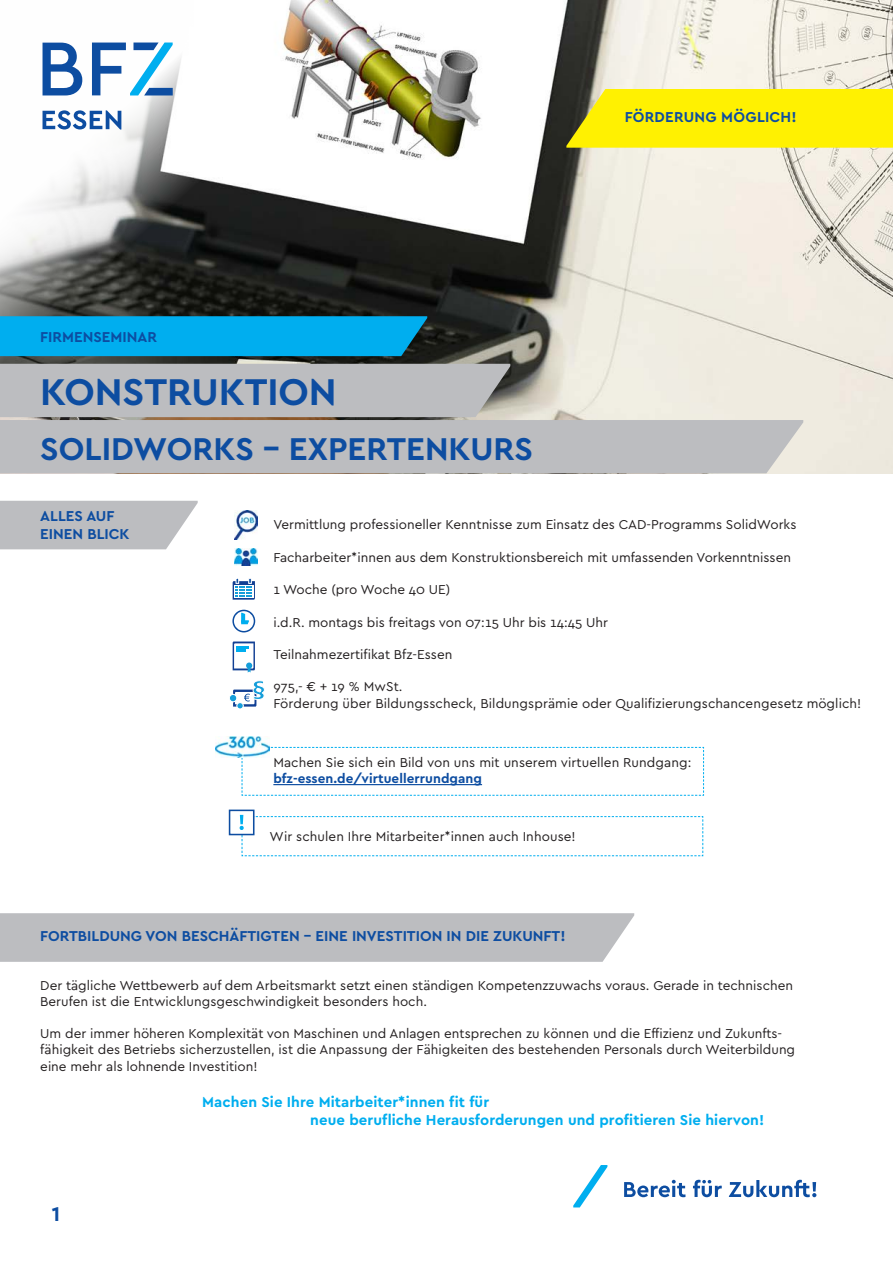
<style>
.page{position:relative;width:893px;height:1263px;background:#fff}
.page>*{position:absolute;margin:0;border:0;box-sizing:border-box;transform-origin:0 0}
.Bodytype_kleiner_Ein{font:700 39px "Cera Pro";color:#0d4da1}
.Bodytype_kleiner_Ein-2{font:700 33px "Cera Pro";color:#0d4da1}
.t1{font:700 21px "Cera Pro";color:#0d4da1}
.Bodytype_9p{font:700 15px/18px "Cera Pro";letter-spacing:.005em;color:#00aeef}
.Bodytype_kleiner_Ein-3{font:700 15px/18px "Cera Pro";color:#0d4da1}
.Bodytype_kleiner_Ein-4{font:700 15px "Cera Pro";letter-spacing:.02em;color:#0d4da1}
.Bodytype{font:13.5px/16.2px "Cera Pro";color:#231f20}
.Bodytype_9p-2{font:13.5px/16.2px "Cera Pro";letter-spacing:.005em;color:#231f20}
.Bodytype_kleiner_Ein-5{font:13.5px/16.2px "Cera Pro";letter-spacing:.005em;color:#231f20}
.s1{font-weight:700;color:#0d4da1}
</style>
<div class="page">
<img style="left:0;top:0;width:893px;height:473px">
<svg style="left:566px;top:89px;width:327px;height:59px;background:#f4e605"></svg>
<svg style="left:43px;top:43px;width:39px;height:52px"></svg>
<svg style="left:92px;top:43px;width:81px;height:52px"></svg>
<svg style="left:43px;top:110px;width:78px;height:20px"></svg>
<svg style="left:624px;top:1180px;width:192px;height:17px"></svg>
<svg style="left:573px;top:1165px;width:34px;height:42px"></svg>
<div style="left:0;top:913px;width:634px;height:49px;background:#bcbdc0"></div>
<svg style="left:0;top:501px;width:198px;height:48px;background:#c1c1c4"></svg>
<svg style="left:233px;top:578px;width:22px;height:22px"></svg>
<svg style="left:232px;top:610px;width:23px;height:22px"></svg>
<div style="left:234px;top:611px;width:20px;height:20px;background:#fff;border-radius:50%"></div>
<svg style="left:241px;top:612px;width:8px;height:12px"></svg>
<svg style="left:233px;top:641px;width:22px;height:31px"></svg>
<div style="left:229px;top:694px;width:8px;height:8px;background:#159eda;border-radius:50%"></div>
<div style="left:229px;top:694px;width:8px;height:8px;border:1px solid #fff;border-radius:50%"></div>
<svg style="left:233px;top:680px;width:32px;height:29px"></svg>
<svg style="left:0;top:364px;width:803px;height:109px;background:#c2c2c1"></svg>
<div style="left:0;top:316px;width:427px;height:40px;background:#00aeef"></div>
<img style="left:234px;top:510px;width:23px;height:29px">
<img style="left:234px;top:548px;width:23px;height:18px">
<svg style="left:241px;top:747px;width:463px;height:49px"></svg>
<hr style="left:273px;top:784px;width:209px;height:1px;background:#0d4da1">
<img style="left:216px;top:737px;width:54px;height:20px">
<svg style="left:240px;top:815px;width:463px;height:41px"></svg>
<div style="left:229px;top:809px;width:25px;height:26px;border:2px solid #0d4da1"></div>
<p class="Bodytype_kleiner_Ein-3" style="left:40px;top:328px;width:118px">FIRMENSEMINAR</p>
<p class="Bodytype_kleiner_Ein" style="left:40px;top:366px;width:298px">KONSTRUKTION</p>
<p class="Bodytype_kleiner_Ein-2" style="left:40px;top:427px;width:494px">SOLIDWORKS - EXPERTENKURS</p>
<p class="Bodytype_kleiner_Ein-4" style="left:625px;top:107px;width:173px">FÖRDERUNG MÖGLICH!</p>
<p class="Bodytype_kleiner_Ein-3" style="left:40px;top:507px;width:91px">ALLES AUF<br>EINEN BLICK</p>
<p class="Bodytype" style="left:273px;top:516px;width:525px">Vermittlung professioneller Kenntnisse zum Einsatz des CAD-Programms SolidWorks</p>
<p class="Bodytype" style="left:273px;top:549px;width:519px">Facharbeiter*innen aus dem Konstruktionsbereich mit umfassenden Vorkenntnissen</p>
<p class="Bodytype" style="left:273px;top:581px;width:179px">1 Woche (pro Woche 40 UE)</p>
<p class="Bodytype" style="left:273px;top:613px;width:336px">i.d.R. montags bis freitags von 07:15 Uhr bis 14:45 Uhr</p>
<p class="Bodytype" style="left:273px;top:646px;width:181px">Teilnahmezertifikat Bfz-Essen</p>
<p class="Bodytype_kleiner_Ein-5" style="left:273px;top:678px;width:589px">975,- € + 19 % MwSt.<br>Förderung über Bildungsscheck, Bildungsprämie oder Qualifizierungschancengesetz möglich!</p>
<p class="Bodytype_9p-2" style="left:273px;top:754px;width:419px">Machen Sie sich ein Bild von uns mit unserem virtuellen Rundgang: <span class="s1">bfz-essen.de/virtuellerrundgang</span></p>
<p class="Bodytype_9p-2" style="left:270px;top:827px;width:308px">Wir schulen Ihre Mitarbeiter*innen auch Inhouse!</p>
<p class="Bodytype_kleiner_Ein-3" style="left:40px;top:926px;width:527px">FORTBILDUNG VON BESCHÄFTIGTEN - EINE INVESTITION IN DIE ZUKUNFT!</p>
<p class="Bodytype" style="left:40px;top:976px;width:754px">Der tägliche Wettbewerb auf dem Arbeitsmarkt setzt einen ständigen Kompetenzzuwachs voraus. Gerade in technischen<br>Berufen ist die Entwicklungsgeschwindigkeit besonders hoch.</p>
<p class="Bodytype" style="left:40px;top:1025px;width:756px">Um der immer höheren Komplexität von Maschinen und Anlagen entsprechen zu können und die Effizienz und Zukunfts&shy;fähigkeit des Betriebs sicherzustellen, ist die Anpassung der Fähigkeiten des bestehenden Personals durch Weiterbildung eine mehr als lohnende Investition!</p>
<p class="Bodytype_9p" style="left:310px;top:1092px;width:455px;text-indent:-108px">Machen Sie Ihre Mitarbeiter*innen fit für<br>neue berufliche Herausforderungen und profitieren Sie hiervon!</p>
<p class="t1" style="left:52px;top:1200px;width:10px">1</p>
</div>
